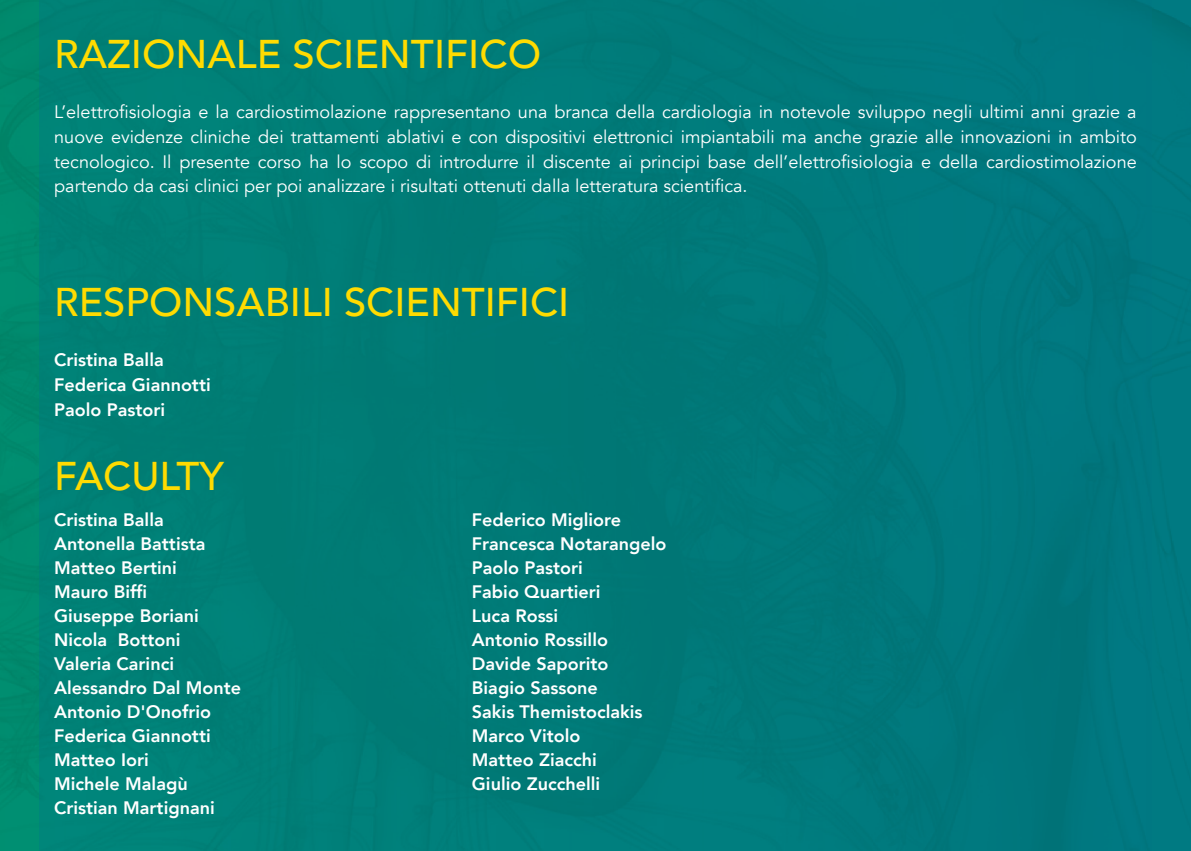
<style>
.page{position:relative;width:1191px;height:851px;background:#fff}
.page>*{position:absolute;margin:0;border:0;box-sizing:border-box;transform-origin:0 0}
.t1{font:500 40px "Avenir";color:#ffdb01}
.t2{font:18px/24.8px "Avenir";color:#fff;text-align:justify}
.t3{font:800 18px/24px "Avenir";color:#fff}
</style>
<div class="page">
<img style="left:0;top:0;width:1191px;height:850px">
<h1 class="t1" style="left:54px;top:20px;width:488px">RAZIONALE SCIENTIFICO</h1>
<p class="t2" style="left:54px;top:100px;width:1084px">L’elettrofisiologia e la cardiostimolazione rappresentano una branca della cardiologia in notevole sviluppo negli ultimi anni grazie a nuove evidenze cliniche dei trattamenti ablativi e con dispositivi elettronici impiantabili ma anche grazie alle innovazioni in ambito tecnologico. Il presente corso ha lo scopo di introdurre il discente ai principi base dell’elettrofisiologia e della cardiostimolazione partendo da casi clinici per poi analizzare i risultati ottenuti dalla letteratura scientifica.</p>
<h1 class="t1" style="left:54px;top:268px;width:516px">RESPONSABILI SCIENTIFICI</h1>
<p class="t3" style="left:54px;top:347px;width:158px;line-height:24.8px">Cristina Balla<br>Federica Giannotti<br>Paolo Pastori</p>
<h1 class="t1" style="left:54px;top:441px;width:171px">FACULTY</h1>
<p class="t3" style="left:54px;top:507px;width:188px">Cristina Balla<br>Antonella Battista<br>Matteo Bertini<br>Mauro Biffi<br>Giuseppe Boriani<br>Nicola Bottoni<br>Valeria Carinci<br>Alessandro Dal Monte<br>Antonio D'Onofrio<br>Federica Giannotti<br>Matteo Iori<br>Michele Malagù<br>Cristian Martignani</p>
<p class="t3" style="left:472px;top:507px;width:196px">Federico Migliore<br>Francesca Notarangelo<br>Paolo Pastori<br>Fabio Quartieri<br>Luca Rossi<br>Antonio Rossillo<br>Davide Saporito<br>Biagio Sassone<br>Sakis Themistoclakis<br>Marco Vitolo<br>Matteo Ziacchi<br>Giulio Zucchelli</p>
</div>
